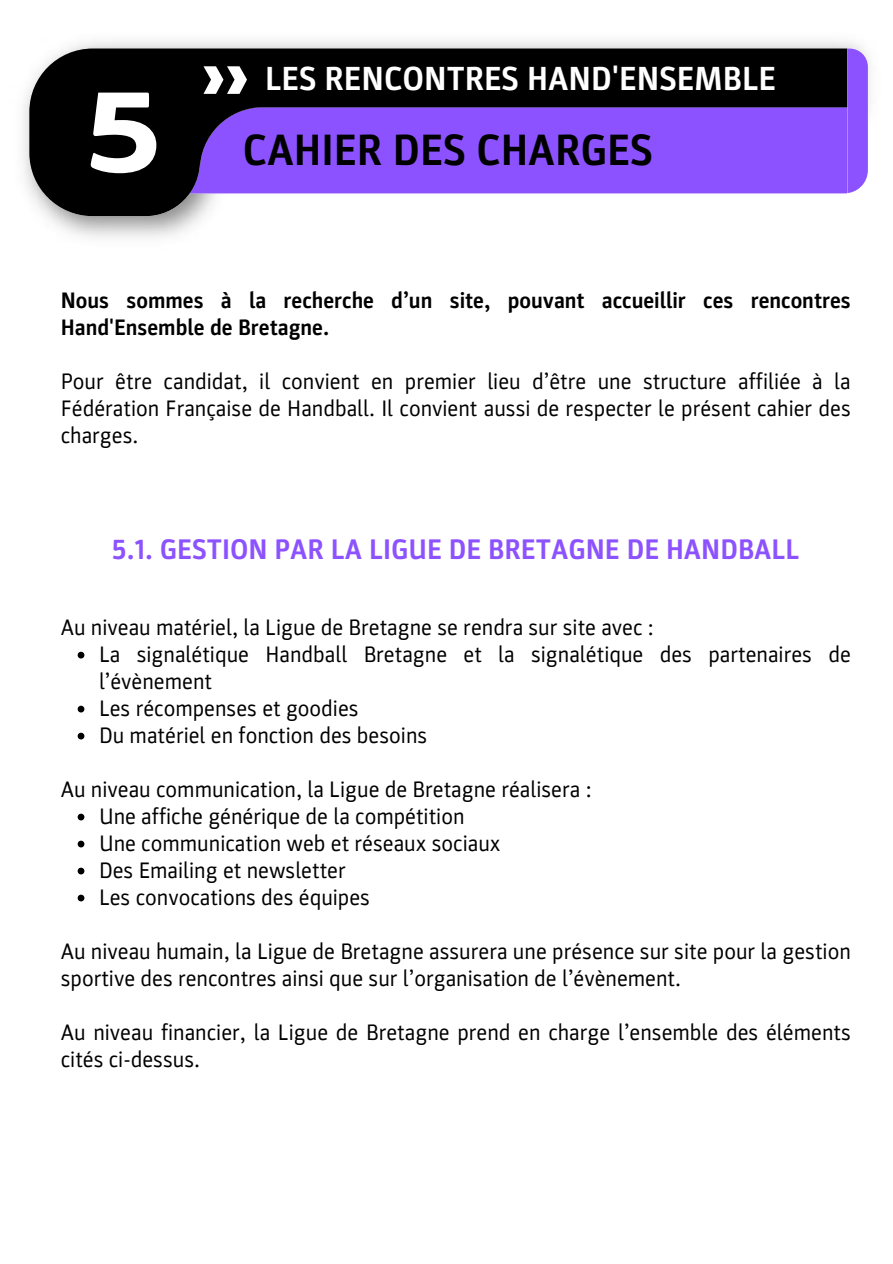
<style>
.page{position:relative;width:893px;height:1264px;background:#fff}
.page>*{position:absolute;margin:0;border:0;box-sizing:border-box;transform-origin:0 0}
.t1{font:109.35px "FF Hand";color:#fff}
.t2{font:700 44.1px "Parka";color:#000}
.t3{font:700 33.6px "Parka";color:#fff}
.t4{font:700 28.5px "Parka";color:#8c52ff}
.t5{font:22.5px/27px "Parka";color:#000}
.t6{font:700 22.5px/27px "Parka";color:#000}
</style>
<div class="page">
<img style="left:23px;top:41px;width:847px;height:197px">
<svg style="left:29px;top:49px;width:818px;height:167px;background:#584086"></svg>
<svg style="left:203px;top:66px;width:44px;height:28px"></svg>
<svg style="left:844px;top:49px;width:23px;height:144px;background:#8a57f0"></svg>
<svg style="left:78px;top:651px;width:6px;height:7px"></svg>
<svg style="left:78px;top:705px;width:6px;height:7px"></svg>
<svg style="left:78px;top:732px;width:6px;height:7px"></svg>
<svg style="left:78px;top:813px;width:6px;height:7px"></svg>
<svg style="left:78px;top:840px;width:6px;height:7px"></svg>
<svg style="left:78px;top:867px;width:6px;height:7px"></svg>
<svg style="left:78px;top:894px;width:6px;height:7px"></svg>
<p class="t1" style="left:87px;top:84px;width:80px">5</p>
<p class="t3" style="left:265px;top:59px;width:512px">LES RENCONTRES HAND'ENSEMBLE</p>
<p class="t2" style="left:243px;top:125px;width:411px">CAHIER DES CHARGES</p>
<p class="t6" style="left:61px;top:288px;width:791px">Nous sommes à la recherche d’un site, pouvant accueillir ces rencontres<br>Hand'Ensemble de Bretagne.</p>
<p class="t5" style="left:61px;top:369px;width:791px;text-align:justify">Pour être candidat, il convient en premier lieu d’être une structure affiliée à la Fédération Française de Handball. Il convient aussi de respecter le présent cahier des charges.</p>
<p class="t4" style="left:112px;top:533px;width:689px">5.1. GESTION PAR LA LIGUE DE BRETAGNE DE HANDBALL</p>
<p class="t5" style="left:61px;top:614px;width:594px">Au niveau matériel, la Ligue de Bretagne se rendra sur site avec :</p>
<p class="t5" style="left:99px;top:641px;width:753px">La signalétique Handball Bretagne et la signalétique des partenaires de l’évènement</p>
<p class="t5" style="left:99px;top:695px;width:261px">Les récompenses et goodies</p>
<p class="t5" style="left:99px;top:722px;width:330px">Du matériel en fonction des besoins</p>
<p class="t5" style="left:61px;top:776px;width:532px">Au niveau communication, la Ligue de Bretagne réalisera :</p>
<p class="t5" style="left:99px;top:803px;width:367px">Une affiche générique de la compétition</p>
<p class="t5" style="left:99px;top:830px;width:403px">Une communication web et réseaux sociaux</p>
<p class="t5" style="left:99px;top:857px;width:248px">Des Emailing et newsletter</p>
<p class="t5" style="left:99px;top:884px;width:272px">Les convocations des équipes</p>
<p class="t5" style="left:61px;top:938px;width:791px">Au niveau humain, la Ligue de Bretagne assurera une présence sur site pour la gestion sportive des rencontres ainsi que sur l’organisation de l’évènement.</p>
<p class="t5" style="left:61px;top:1019px;width:791px">Au niveau financier, la Ligue de Bretagne prend en charge l’ensemble des éléments cités ci-dessus.</p>
</div>
